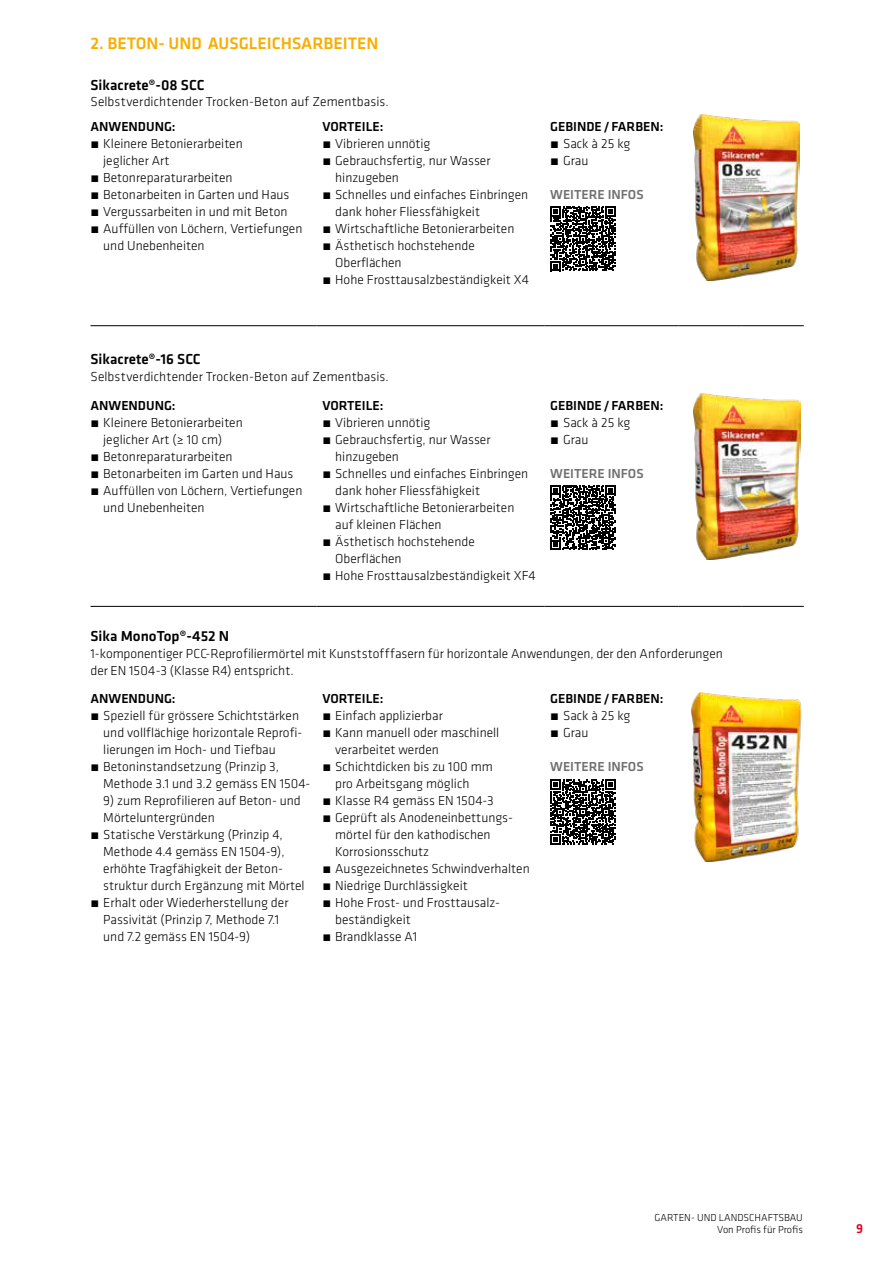
<style>
.page{position:relative;width:893px;height:1263px;background:#fff}
.page>*{position:absolute;margin:0;border:0;box-sizing:border-box;transform-origin:0 0}
.t1{font:500 17.25px "Klavika";color:#f8ae00}
.t2{font:500 15px "Klavika";color:#000}
.t3{font:300 13.5px/17px "Klavika";color:#000}
.t4{font:500 13.5px/17px "Klavika";color:#000}
.t5{font:500 13.5px "Klavika";color:#707172}
.t6{font:500 13.5px "Klavika";color:#e2001a}
.t7{font:300 10.5px/12.6px "Klavika";color:#000;text-align:right}
.s1{font-weight:500}
.s2{font-weight:300}
</style>
<div class="page">
<hr style="left:91px;top:325px;width:225px;height:1px;background:#000">
<hr style="left:316px;top:325px;width:228px;height:1px;background:#000">
<hr style="left:544px;top:325px;width:134px;height:1px;background:#000">
<hr style="left:678px;top:325px;width:64px;height:1px;background:#000">
<hr style="left:742px;top:325px;width:62px;height:1px;background:#000">
<hr style="left:91px;top:606px;width:225px;height:1px;background:#000">
<hr style="left:316px;top:606px;width:228px;height:1px;background:#000">
<hr style="left:544px;top:606px;width:134px;height:1px;background:#000">
<hr style="left:678px;top:606px;width:64px;height:1px;background:#000">
<hr style="left:742px;top:606px;width:62px;height:1px;background:#000">
<svg style="left:550px;top:206px;width:65px;height:65px"></svg>
<img style="left:693px;top:115px;width:106px;height:165px">
<svg style="left:550px;top:485px;width:65px;height:65px"></svg>
<img style="left:694px;top:394px;width:106px;height:165px">
<svg style="left:550px;top:779px;width:65px;height:65px"></svg>
<img style="left:691px;top:693px;width:111px;height:168px">
<p class="t1" style="left:91px;top:31px;width:289px">2. BETON- UND AUSGLEICHSARBEITEN</p>
<p class="t2" style="left:91px;top:74px;width:116px">Sikacrete®-08 SCC</p>
<p class="t3" style="left:91px;top:93px;width:300px">Selbstverdichtender Trocken-Beton auf Zementbasis.</p>
<p class="t4" style="left:91px;top:118px;width:87px">ANWENDUNG:</p>
<p class="t3" style="left:91px;top:135px;width:154px"><span class="s1">́</span> Kleinere Betonierarbeiten</p>
<p class="t3" style="left:103px;top:152px;width:68px">jeglicher Art</p>
<p class="t3" style="left:91px;top:169px;width:144px"><span class="s1">́</span> Betonreparaturarbeiten</p>
<p class="t3" style="left:91px;top:186px;width:200px"><span class="s1">́</span> Betonarbeiten in Garten und Haus</p>
<p class="t3" style="left:91px;top:203px;width:198px"><span class="s1">́</span> Vergussarbeiten in und mit Beton</p>
<p class="t3" style="left:91px;top:220px;width:213px"><span class="s1">́</span> Auffüllen von Löchern, Vertiefungen</p>
<p class="t3" style="left:103px;top:237px;width:103px">und Unebenheiten</p>
<p class="t4" style="left:322px;top:118px;width:63px">VORTEILE:</p>
<p class="t3" style="left:322px;top:135px;width:109px"><span class="s1">́</span> Vibrieren unnötig</p>
<p class="t3" style="left:322px;top:152px;width:170px"><span class="s1">́</span> Gebrauchsfertig, nur Wasser</p>
<p class="t3" style="left:335px;top:169px;width:65px">hinzugeben</p>
<p class="t3" style="left:322px;top:186px;width:207px"><span class="s1">́</span> Schnelles und einfaches Einbringen</p>
<p class="t3" style="left:335px;top:203px;width:146px">dank hoher Fliessfähigkeit</p>
<p class="t3" style="left:322px;top:220px;width:193px"><span class="s1">́</span> Wirtschaftliche Betonierarbeiten</p>
<p class="t3" style="left:322px;top:237px;width:154px"><span class="s1">́</span> Ästhetisch hochstehende</p>
<p class="t3" style="left:335px;top:254px;width:68px">Oberflächen</p>
<p class="t3" style="left:322px;top:270px;width:208px"><span class="s1">́</span> Hohe Frosttausalzbeständigkeit X4</p>
<p class="t4" style="left:550px;top:118px;width:115px">GEBINDE/FARBEN: ́ <span class="s2">Sack à 25 kg<br></span>́ <span class="s2">Grau</span></p>
<p class="t5" style="left:550px;top:185px;width:95px">WEITERE INFOS</p>
<p class="t2" style="left:91px;top:349px;width:112px">Sikacrete®-16 SCC</p>
<p class="t3" style="left:91px;top:368px;width:300px">Selbstverdichtender Trocken-Beton auf Zementbasis.</p>
<p class="t4" style="left:91px;top:397px;width:87px">ANWENDUNG:</p>
<p class="t3" style="left:91px;top:414px;width:154px"><span class="s1">́</span> Kleinere Betonierarbeiten</p>
<p class="t3" style="left:103px;top:431px;width:121px">jeglicher Art (≥ 10 cm)</p>
<p class="t3" style="left:91px;top:448px;width:144px"><span class="s1">́</span> Betonreparaturarbeiten</p>
<p class="t3" style="left:91px;top:465px;width:204px"><span class="s1">́</span> Betonarbeiten im Garten und Haus</p>
<p class="t3" style="left:91px;top:482px;width:213px"><span class="s1">́</span> Auffüllen von Löchern, Vertiefungen</p>
<p class="t3" style="left:103px;top:498px;width:103px">und Unebenheiten</p>
<p class="t4" style="left:322px;top:397px;width:63px">VORTEILE:</p>
<p class="t3" style="left:322px;top:414px;width:109px"><span class="s1">́</span> Vibrieren unnötig</p>
<p class="t3" style="left:322px;top:431px;width:170px"><span class="s1">́</span> Gebrauchsfertig, nur Wasser</p>
<p class="t3" style="left:335px;top:448px;width:65px">hinzugeben</p>
<p class="t3" style="left:322px;top:465px;width:207px"><span class="s1">́</span> Schnelles und einfaches Einbringen</p>
<p class="t3" style="left:335px;top:482px;width:146px">dank hoher Fliessfähigkeit</p>
<p class="t3" style="left:322px;top:499px;width:193px"><span class="s1">́</span> Wirtschaftliche Betonierarbeiten</p>
<p class="t3" style="left:335px;top:515px;width:108px">auf kleinen Flächen</p>
<p class="t3" style="left:322px;top:532px;width:154px"><span class="s1">́</span> Ästhetisch hochstehende</p>
<p class="t3" style="left:335px;top:549px;width:68px">Oberflächen</p>
<p class="t3" style="left:322px;top:566px;width:215px"><span class="s1">́</span> Hohe Frosttausalzbeständigkeit XF4</p>
<p class="t4" style="left:550px;top:397px;width:115px">GEBINDE/FARBEN: ́ <span class="s2">Sack à 25 kg<br></span>́ <span class="s2">Grau</span></p>
<p class="t5" style="left:550px;top:464px;width:95px">WEITERE INFOS</p>
<p class="t2" style="left:91px;top:625px;width:140px">Sika MonoTop®-452 N</p>
<p class="t3" style="left:91px;top:644px;width:634px">1-komponentiger PCC-Reprofiliermörtel mit Kunststofffasern für horizontale Anwendungen, der den Anforderungen der EN 1504-3 (Klasse R4) entspricht.</p>
<p class="t4" style="left:91px;top:690px;width:87px">ANWENDUNG:</p>
<p class="t3" style="left:91px;top:707px;width:210px"><span class="s1">́</span> Speziell für grössere Schichtstärken</p>
<p class="t3" style="left:103px;top:724px;width:201px">und vollflächige horizontale Reprofi-</p>
<p class="t3" style="left:103px;top:741px;width:174px">lierungen im Hoch- und Tiefbau</p>
<p class="t3" style="left:91px;top:758px;width:190px"><span class="s1">́</span> Betoninstandsetzung (Prinzip 3,</p>
<p class="t3" style="left:103px;top:775px;width:209px">Methode 3.1 und 3.2 gemäss EN 1504-</p>
<p class="t3" style="left:103px;top:792px;width:199px">9) zum Reprofilieren auf Beton- und</p>
<p class="t3" style="left:103px;top:809px;width:113px">Mörteluntergründen</p>
<p class="t3" style="left:91px;top:826px;width:194px"><span class="s1">́</span> Statische Verstärkung (Prinzip 4,</p>
<p class="t3" style="left:103px;top:843px;width:183px">Methode 4.4 gemäss EN 1504-9),</p>
<p class="t3" style="left:103px;top:860px;width:181px">erhöhte Tragfähigkeit der Beton-</p>
<p class="t3" style="left:103px;top:877px;width:203px">struktur durch Ergänzung mit Mörtel</p>
<p class="t3" style="left:91px;top:894px;width:200px"><span class="s1">́</span> Erhalt oder Wiederherstellung der</p>
<p class="t3" style="left:103px;top:911px;width:177px">Passivität (Prinzip 7, Methode 7.1</p>
<p class="t3" style="left:103px;top:928px;width:148px">und 7.2 gemäss EN 1504-9)</p>
<p class="t4" style="left:322px;top:690px;width:63px">VORTEILE:</p>
<p class="t3" style="left:322px;top:707px;width:122px"><span class="s1">́</span> Einfach applizierbar</p>
<p class="t3" style="left:322px;top:724px;width:178px"><span class="s1">́</span> Kann manuell oder maschinell</p>
<p class="t3" style="left:335px;top:741px;width:105px">verarbeitet werden</p>
<p class="t3" style="left:322px;top:758px;width:172px"><span class="s1">́</span> Schichtdicken bis zu 100 mm</p>
<p class="t3" style="left:335px;top:775px;width:136px">pro Arbeitsgang möglich</p>
<p class="t3" style="left:322px;top:792px;width:173px"><span class="s1">́</span> Klasse R4 gemäss EN 1504-3</p>
<p class="t3" style="left:322px;top:809px;width:192px"><span class="s1">́</span> Geprüft als Anodeneinbettungs-</p>
<p class="t3" style="left:335px;top:826px;width:157px">mörtel für den kathodischen</p>
<p class="t3" style="left:335px;top:843px;width:95px">Korrosionsschutz</p>
<p class="t3" style="left:322px;top:860px;width:209px"><span class="s1">́</span> Ausgezeichnetes Schwindverhalten</p>
<p class="t3" style="left:322px;top:877px;width:147px"><span class="s1">́</span> Niedrige Durchlässigkeit</p>
<p class="t3" style="left:322px;top:894px;width:179px"><span class="s1">́</span> Hohe Frost- und Frosttausalz-</p>
<p class="t3" style="left:335px;top:911px;width:77px">beständigkeit</p>
<p class="t3" style="left:322px;top:928px;width:96px"><span class="s1">́</span> Brandklasse A1</p>
<p class="t4" style="left:550px;top:690px;width:115px">GEBINDE/FARBEN: ́ <span class="s2">Sack à 25 kg<br></span>́ <span class="s2">Grau</span></p>
<p class="t5" style="left:550px;top:758px;width:95px">WEITERE INFOS</p>
<p class="t7" style="left:655px;top:1211px;width:150px">GARTEN- UND LANDSCHAFTSBAU<br>Von Profis für Profis</p>
<p class="t6" style="left:856px;top:1219px;width:9px">9</p>
</div>
